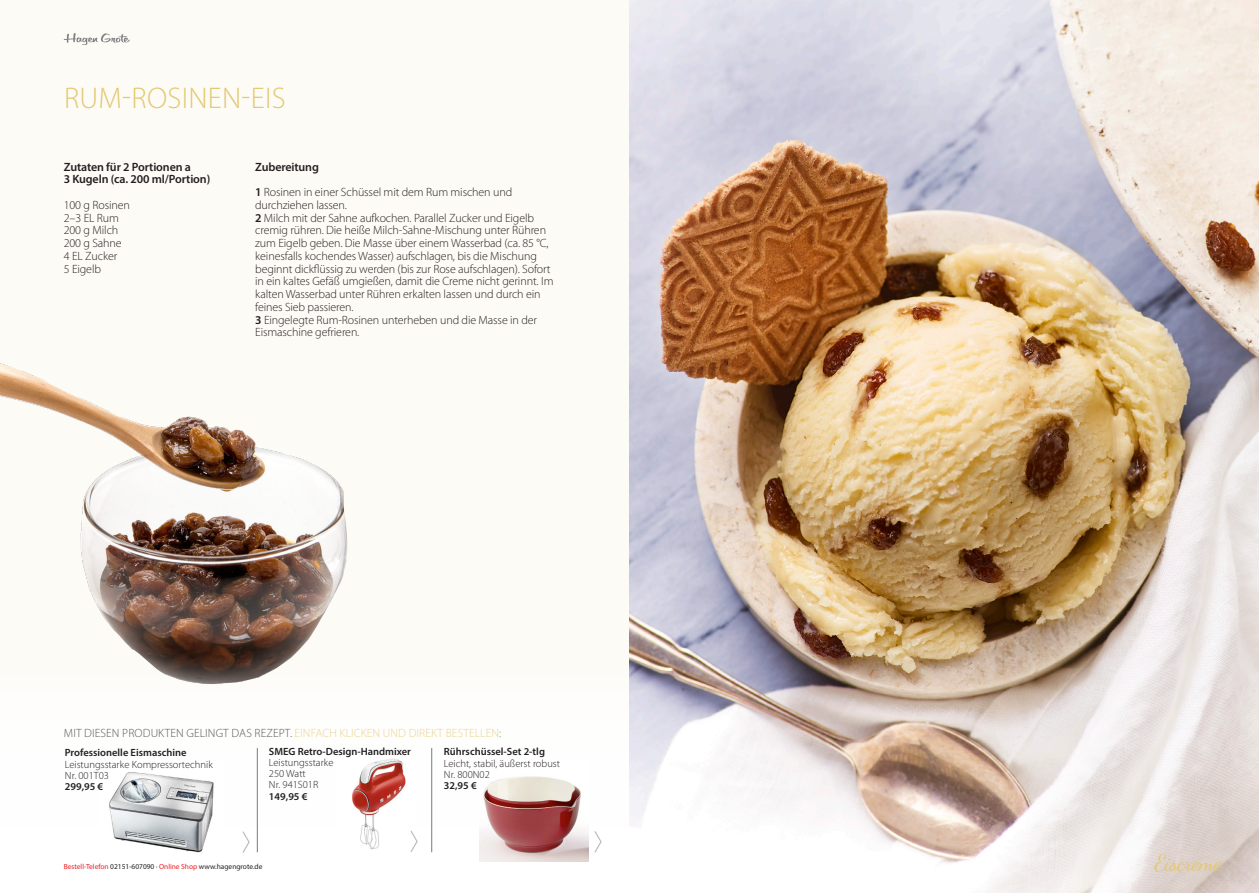
<style>
.page{position:relative;width:1259px;height:893px;background:#fff}
.page>*{position:absolute;margin:0;border:0;box-sizing:border-box;transform-origin:0 0}
.t1{font:300 30px "Myriad Pro";letter-spacing:.01em;color:#e4c872}
.t2{font:22.5px "Dancing Script OT";letter-spacing:-.01em;color:#e4c872}
.Copy{font:300 12px/12.8px "Myriad Pro";letter-spacing:-.01em;color:#231f20}
.t3{font:300 12px "Myriad Pro";letter-spacing:.01em;color:#57585a}
.Copy-2{font:600 12px/12.8px "Myriad Pro";letter-spacing:-.01em;color:#231f20}
.t4{font:600 10.5px/11.2px "Myriad Pro";color:#231f20}
.t5{font:300 10.5px/11.2px "Myriad Pro";color:#231f20}
.t6{font:7.35px "Myriad Pro";color:#231f20}
.s1{font-weight:600}
.s2{color:#ead38c}
.s3{color:#56aa5c}
.s4{font-weight:300}
.s5{color:#ee1d23}
</style>
<div class="page">
<div style="left:0;top:0;width:887px;height:893px;background:#fdfbf6"></div>
<div style="left:0;top:663px;width:1259px;height:230px;background:#fff"></div>
<hr style="left:257px;top:748px;width:1px;height:104px;background:#717d83">
<hr style="left:431px;top:748px;width:1px;height:104px;background:#717d83">
<svg style="left:594px;top:831px;width:8px;height:22px"></svg>
<svg style="left:242px;top:831px;width:8px;height:22px"></svg>
<img style="left:629px;top:0;width:630px;height:893px">
<img style="left:480px;top:776px;width:108px;height:85px">
<img style="left:5px;top:397px;width:342px;height:288px">
<img style="left:109px;top:772px;width:105px;height:81px">
<img style="left:352px;top:758px;width:54px;height:92px">
<svg style="left:410px;top:831px;width:8px;height:21px"></svg>
<svg style="left:64px;top:33px;width:66px;height:12px"></svg>
<p class="t1" style="left:64px;top:80px;width:223px">RUM-ROSINEN-EIS</p>
<p class="Copy-2" style="left:64px;top:160px;width:148px">Zutaten für 2 Portionen a<br>3 Kugeln (ca. 200 ml/Portion)</p>
<p class="Copy" style="left:64px;top:198px;width:68px">100 g Rosinen</p>
<p class="Copy" style="left:64px;top:211px;width:57px">2–3 EL Rum</p>
<p class="Copy" style="left:64px;top:224px;width:56px">200 g Milch</p>
<p class="Copy" style="left:64px;top:237px;width:59px">200 g Sahne</p>
<p class="Copy" style="left:64px;top:249px;width:55px">4 EL Zucker</p>
<p class="Copy" style="left:64px;top:262px;width:39px">5 Eigelb</p>
<p class="Copy-2" style="left:255px;top:160px;width:65px">Zubereitung</p>
<p class="Copy" style="left:255px;top:186px;width:300px"><span class="s1">1</span> Rosinen in einer Schüssel mit dem Rum mischen und durchziehen lassen.<br><span class="s1">2</span> Milch mit der Sahne aufkochen. Parallel Zucker und Eigelb cremig rühren. Die heiße Milch-Sahne-Mischung unter Rühren zum Eigelb geben. Die Masse über einem Wasserbad (ca. 85 °C, keinesfalls kochendes Wasser) aufschlagen, bis die Mischung beginnt dickflüssig zu werden (bis zur Rose aufschlagen). Sofort in ein kaltes Gefäß umgießen, damit die Creme nicht gerinnt. Im kalten Wasserbad unter Rühren erkalten lassen und durch ein feines Sieb passieren.<br><span class="s1">3</span> Eingelegte Rum-Rosinen unterheben und die Masse in der Eismaschine gefrieren.</p>
<p class="t3" style="left:64px;top:726px;width:439px">MIT DIESEN PRODUKTEN GELINGT DAS REZEPT. <span class="s2">EINFACH KLICKEN UND DIREKT BESTELLEN</span><span class="s3">:</span></p>
<p class="t4" style="left:65px;top:747px;width:123px">Professionelle Eismaschine</p>
<p class="t5" style="left:65px;top:758px;width:149px">Leistungsstarke Kompressortechnik<br>Nr. 001T03</p>
<p class="t4" style="left:65px;top:781px;width:40px">299,95 €</p>
<p class="t4" style="left:269px;top:745px;width:144px">SMEG Retro-Design-Handmixer<br><span class="s4">Leistungsstarke<br>250 Watt</span></p>
<p class="t5" style="left:269px;top:779px;width:51px">Nr. 941S01R</p>
<p class="t4" style="left:269px;top:790px;width:40px">149,95 €</p>
<p class="t4" style="left:444px;top:746px;width:103px">Rührschüssel-Set 2-tlg</p>
<p class="t5" style="left:444px;top:757px;width:118px">Leicht, stabil, äußerst robust</p>
<p class="t5" style="left:444px;top:769px;width:47px">Nr. 800N02</p>
<p class="t4" style="left:444px;top:780px;width:34px">32,95 €</p>
<p class="t6" style="left:64px;top:862px;width:200px"><span class="s5">Bestell-Telefon</span> 02151-607090 · <span class="s5">Online Shop</span> www.hagengrote.de</p>
<h2 class="t2" style="left:1154px;top:849px;width:68px">Eiscreme</h2>
</div>
